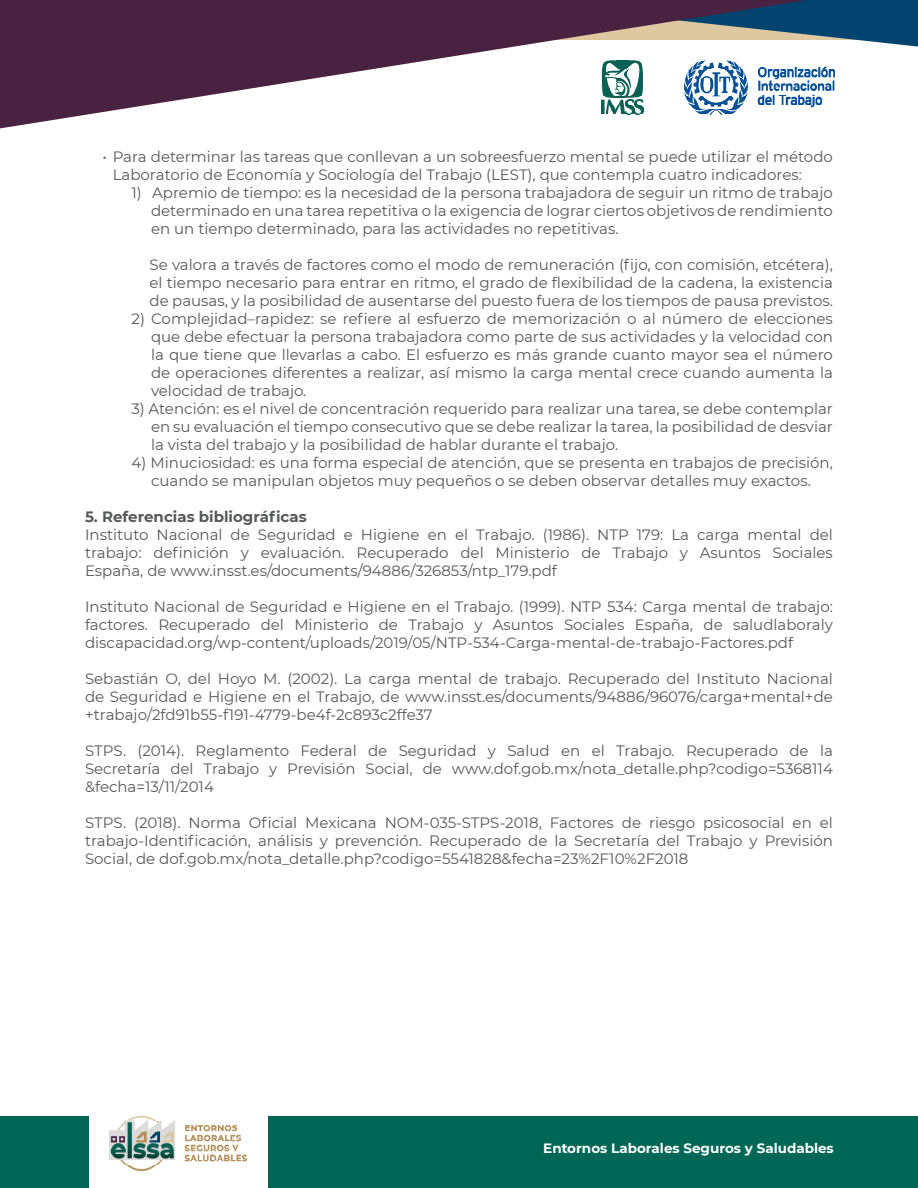
<style>
.page{position:relative;width:918px;height:1188px;background:#fff}
.page>*{position:absolute;margin:0;border:0;box-sizing:border-box;transform-origin:0 0}
.t1{font:15px/18px "Montserrat";color:#57585a;text-align:justify}
.t2{font:700 15px "Montserrat";color:#57585a}
.t3{font:700 13.5px "Montserrat";color:#fff}
</style>
<div class="page">
<div style="left:268px;top:1116px;width:650px;height:72px;background:#006756"></div>
<div style="left:0;top:1116px;width:88px;height:72px;background:#006756"></div>
<svg style="left:0;top:0;width:918px;height:129px"></svg>
<img style="left:110px;top:1116px;width:136px;height:54px">
<p class="t1" style="left:113px;top:147px;width:722px;text-indent:-10px">• Para determinar las tareas que conllevan a un sobreesfuerzo mental se puede utilizar el método<br>Laboratorio de Economía y Sociología del Trabajo (LEST), que contempla cuatro indicadores:</p>
<p class="t1" style="left:151px;top:183px;width:683px;text-indent:-19px">1) Apremio de tiempo: es la necesidad de la persona trabajadora de seguir un ritmo de trabajo determinado en una tarea repetitiva o la exigencia de lograr ciertos objetivos de rendimiento en un tiempo determinado, para las actividades no repetitivas.</p>
<p class="t1" style="left:150px;top:255px;width:685px">Se valora a través de factores como el modo de remuneración (fijo, con comisión, etcétera), el tiempo necesario para entrar en ritmo, el grado de flexibilidad de la cadena, la existencia de pausas, y la posibilidad de ausentarse del puesto fuera de los tiempos de pausa previstos.</p>
<p class="t1" style="left:151px;top:309px;width:683px;text-indent:-19px">2) Complejidad–rapidez: se refiere al esfuerzo de memorización o al número de elecciones que debe efectuar la persona trabajadora como parte de sus actividades y la velocidad con la que tiene que llevarlas a cabo. El esfuerzo es más grande cuanto mayor sea el número de operaciones diferentes a realizar, así mismo la carga mental crece cuando aumenta la velocidad de trabajo.</p>
<p class="t1" style="left:151px;top:399px;width:683px;text-indent:-19px">3) Atención: es el nivel de concentración requerido para realizar una tarea, se debe contemplar en su evaluación el tiempo consecutivo que se debe realizar la tarea, la posibilidad de desviar la vista del trabajo y la posibilidad de hablar durante el trabajo.</p>
<p class="t1" style="left:132px;top:453px;width:703px;text-align:center">4) Minuciosidad: es una forma especial de atención, que se presenta en trabajos de precisión, cuando se manipulan objetos muy pequeños o se deben observar detalles muy exactos.</p>
<p class="t2" style="left:85px;top:506px;width:223px">5. Referencias bibliográficas</p>
<p class="t1" style="left:85px;top:525px;width:749px">Instituto Nacional de Seguridad e Higiene en el Trabajo. (1986). NTP 179: La carga mental del trabajo: definición y evaluación. Recuperado del Ministerio de Trabajo y Asuntos Sociales España, de www.insst.es/documents/94886/326853/ntp_179.pdf</p>
<p class="t1" style="left:85px;top:597px;width:749px">Instituto Nacional de Seguridad e Higiene en el Trabajo. (1999). NTP 534: Carga mental de trabajo: factores. Recuperado del Ministerio de Trabajo y Asuntos Sociales España, de saludlaboraly discapacidad.org/wp-content/uploads/2019/05/NTP-534-Carga-mental-de-trabajo-Factores.pdf</p>
<p class="t1" style="left:85px;top:669px;width:749px">Sebastián O, del Hoyo M. (2002). La carga mental de trabajo. Recuperado del Instituto Nacional de Seguridad e Higiene en el Trabajo, de www.insst.es/documents/94886/96076/carga+mental+de +trabajo/2fd91b55-f191-4779-be4f-2c893c2ffe37</p>
<p class="t1" style="left:85px;top:741px;width:749px">STPS. (2014). Reglamento Federal de Seguridad y Salud en el Trabajo. Recuperado de la Secretaría del Trabajo y Previsión Social, de www.dof.gob.mx/nota_detalle.php?codigo=5368114 &amp;fecha=13/11/2014</p>
<p class="t1" style="left:85px;top:813px;width:749px">STPS. (2018). Norma Oficial Mexicana NOM-035-STPS-2018, Factores de riesgo psicosocial en el trabajo-Identificación, análisis y prevención. Recuperado de la Secretaría del Trabajo y Previsión Social, de dof.gob.mx/nota_detalle.php?codigo=5541828&amp;fecha=23%2F10%2F2018</p>
<p class="t3" style="left:543px;top:1138px;width:292px">Entornos Laborales Seguros y Saludables</p>
</div>
